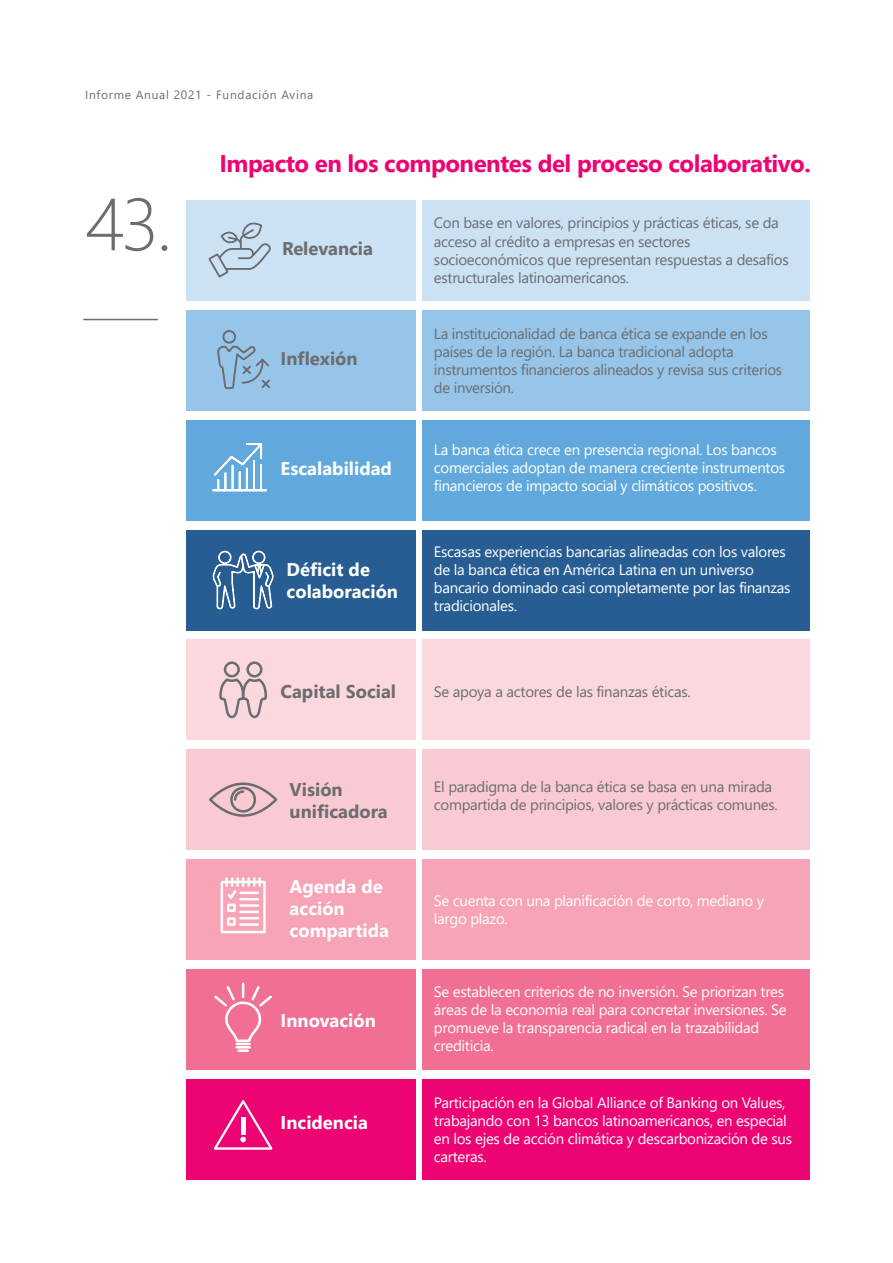
<style>
.page{position:relative;width:893px;height:1263px;background:#fff}
.page>*{position:absolute;margin:0;border:0;box-sizing:border-box;transform-origin:0 0}
.t1{font:300 73.65px "Segoe UI";color:#6c6d70}
.t2{font:700 24px "Segoe UI";letter-spacing:-.02em;color:#ed0372}
.t3{font:700 18.45px/22px "Segoe UI";color:#fff}
.t4{font:700 18.45px/22px "Segoe UI";color:#6c6d70}
.t5{font:15px/18px "Segoe UI";letter-spacing:-.02em;color:#fff}
.t6{font:15px/18px "Segoe UI";letter-spacing:-.02em;color:#6c6d70}
.t7{font:12px "Segoe UI";letter-spacing:.06em;color:#6c6d70}
</style>
<div class="page">
<hr style="left:83px;top:319px;width:75px;height:1px;background:#6c6d70">
<div style="left:187px;top:200px;width:229px;height:101px;background:#cbe1f4"></div>
<div style="left:422px;top:200px;width:388px;height:101px;background:#cbe1f4"></div>
<div style="left:187px;top:310px;width:229px;height:100px;background:#96c5e9"></div>
<div style="left:422px;top:310px;width:388px;height:100px;background:#96c5e9"></div>
<div style="left:187px;top:420px;width:229px;height:100px;background:#61a9dd"></div>
<div style="left:422px;top:420px;width:388px;height:100px;background:#61a9dd"></div>
<div style="left:187px;top:530px;width:229px;height:100px;background:#275d93"></div>
<div style="left:187px;top:640px;width:229px;height:100px;background:#fbd8dd"></div>
<div style="left:422px;top:530px;width:388px;height:100px;background:#275d93"></div>
<div style="left:187px;top:749px;width:229px;height:101px;background:#f9cad3"></div>
<div style="left:422px;top:749px;width:388px;height:101px;background:#f9cad3"></div>
<div style="left:187px;top:859px;width:229px;height:101px;background:#f6a4b6"></div>
<div style="left:422px;top:859px;width:388px;height:101px;background:#f6a4b6"></div>
<div style="left:187px;top:969px;width:229px;height:100px;background:#f16f93"></div>
<div style="left:422px;top:969px;width:388px;height:100px;background:#f16f93"></div>
<div style="left:187px;top:1079px;width:229px;height:100px;background:#ed0372"></div>
<div style="left:422px;top:1079px;width:388px;height:100px;background:#ed0372"></div>
<div style="left:422px;top:640px;width:388px;height:100px;background:#fbd8dd"></div>
<svg style="left:208px;top:222px;width:63px;height:167px"></svg>
<svg style="left:212px;top:443px;width:55px;height:49px"></svg>
<svg style="left:213px;top:551px;width:60px;height:58px"></svg>
<div style="left:224px;top:661px;width:16px;height:16px;border:3px solid #6c6d70;border-radius:50%"></div>
<div style="left:246px;top:661px;width:16px;height:16px;border:3px solid #6c6d70;border-radius:50%"></div>
<svg style="left:219px;top:672px;width:48px;height:47px"></svg>
<svg style="left:209px;top:782px;width:69px;height:35px"></svg>
<div style="left:221px;top:881px;width:45px;height:52px;border:3px solid #fff"></div>
<div style="left:227px;top:903px;width:9px;height:9px;border:3px solid #fff"></div>
<div style="left:227px;top:917px;width:9px;height:9px;border:3px solid #fff"></div>
<svg style="left:225px;top:878px;width:36px;height:23px"></svg>
<hr style="left:240px;top:904px;width:18px;height:3px;background:#fff">
<svg style="left:240px;top:911px;width:18px;height:8px"></svg>
<hr style="left:240px;top:923px;width:18px;height:3px;background:#fff">
<svg style="left:214px;top:984px;width:58px;height:68px"></svg>
<svg style="left:214px;top:1100px;width:59px;height:50px"></svg>
<p class="t7" style="left:85px;top:84px;width:230px">Informe Anual 2021 - Fundación Avina</p>
<h1 class="t1" style="left:85px;top:155px;width:89px">43.</h1>
<h2 class="t2" style="left:219px;top:146px;width:593px">Impacto en los componentes del proceso colaborativo.</h2>
<p class="t4" style="left:282px;top:237px;width:92px">Relevancia</p>
<p class="t4" style="left:281px;top:346px;width:78px">Inflexión</p>
<p class="t3" style="left:281px;top:457px;width:113px">Escalabilidad</p>
<p class="t3" style="left:287px;top:557px;width:113px">Déficit de colaboración</p>
<p class="t4" style="left:281px;top:680px;width:117px">Capital Social</p>
<p class="t4" style="left:290px;top:777px;width:100px">Visión unificadora</p>
<p class="t3" style="left:290px;top:874px;width:101px">Agenda de acción compartida</p>
<p class="t3" style="left:281px;top:1009px;width:97px">Innovación</p>
<p class="t3" style="left:281px;top:1111px;width:89px">Incidencia</p>
<p class="t6" style="left:434px;top:213px;width:356px">Con base en valores, principios y prácticas éticas, se da acceso al crédito a empresas en sectores socioeconómicos que representan respuestas a desafíos estructurales latinoamericanos.</p>
<p class="t6" style="left:434px;top:323px;width:350px">La institucionalidad de banca ética se expande en los países de la región. La banca tradicional adopta instrumentos financieros alineados y revisa sus criterios de inversión.</p>
<p class="t5" style="left:434px;top:439px;width:353px">La banca ética crece en presencia regional. Los bancos comerciales adoptan de manera creciente instrumentos financieros de impacto social y climáticos positivos.</p>
<p class="t5" style="left:434px;top:541px;width:358px">Escasas experiencias bancarias alineadas con los valores de la banca ética en América Latina en un universo bancario dominado casi completamente por las finanzas tradicionales.</p>
<p class="t6" style="left:434px;top:681px;width:258px">Se apoya a actores de las finanzas éticas.</p>
<p class="t6" style="left:434px;top:777px;width:345px">El paradigma de la banca ética se basa en una mirada compartida de principios, valores y prácticas comunes.</p>
<p class="t5" style="left:434px;top:890px;width:332px">Se cuenta con una planificación de corto, mediano y largo plazo.</p>
<p class="t5" style="left:434px;top:981px;width:354px">Se establecen criterios de no inversión. Se priorizan tres áreas de la economía real para concretar inversiones. Se promueve la transparencia radical en la trazabilidad crediticia.</p>
<p class="t5" style="left:434px;top:1093px;width:360px">Participación en la Global Alliance of Banking on Values, trabajando con 13 bancos latinoamericanos, en especial en los ejes de acción climática y descarbonización de sus carteras.</p>
</div>
